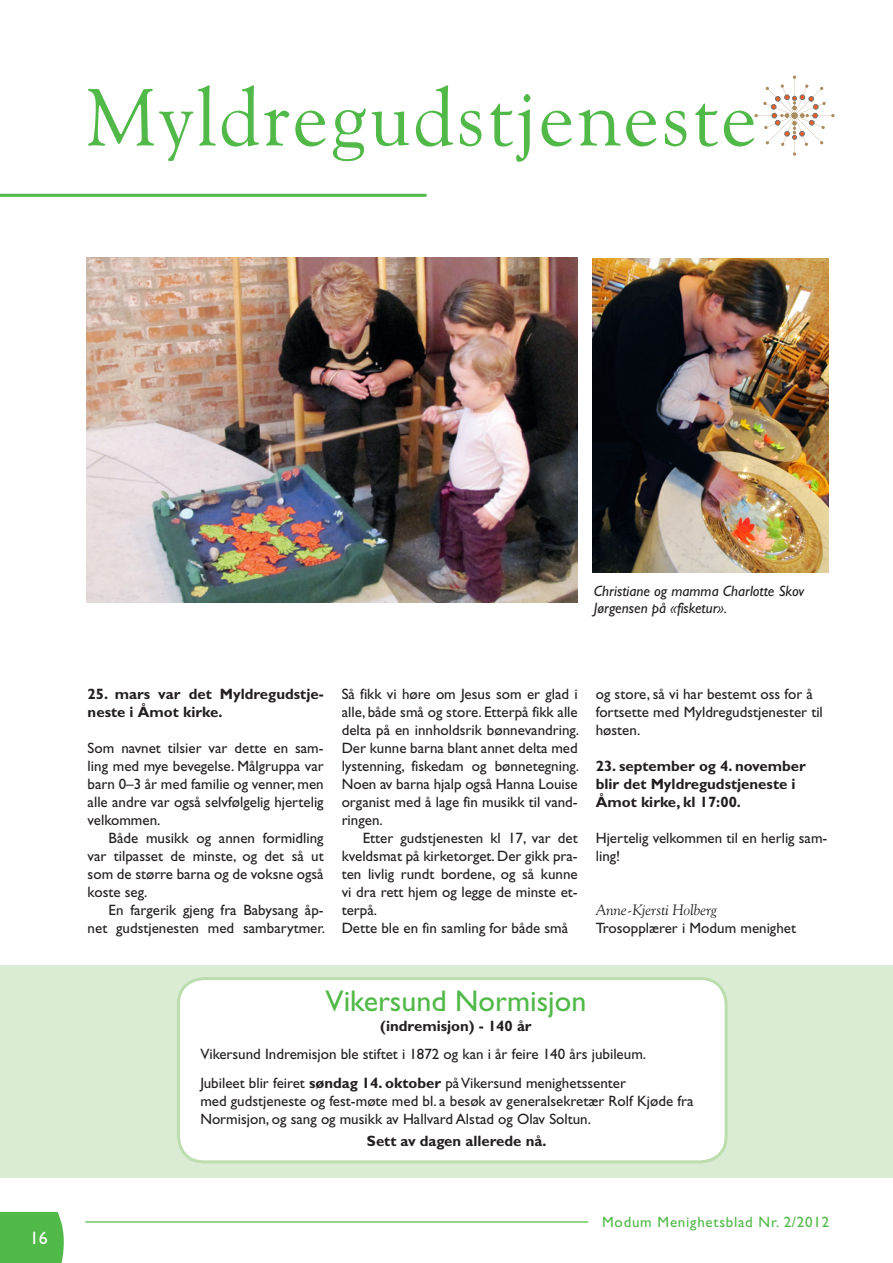
<style>
.page{position:relative;width:893px;height:1263px;background:#fff}
.page>*{position:absolute;margin:0;border:0;box-sizing:border-box;transform-origin:0 0}
.t1{font:81px "Goudy Old Style BT";letter-spacing:.03em;color:#51b948}
.t2{font:30px "Gill Sans";color:#51b948}
.t3{font:18px "Gill Sans";color:#fff}
.t4{font:15px/18px "Gill Sans";color:#231f20}
.t5{font:700 15px/18px "Gill Sans";color:#231f20}
.t6{font:italic 15px/16.5px "Gill Sans";color:#231f20}
.t7{font:15px "Gill Sans";letter-spacing:.05em;color:#51b948}
.t8{font:italic 15px "Goudy Old Style BT";color:#231f20}
.s1{font-weight:700}
</style>
<div class="page">
<div style="left:0;top:1212px;width:64px;height:51px;background:#51b948"></div>
<hr style="left:86px;top:1221px;width:502px;height:1px;background:#51b948">
<div style="left:0;top:965px;width:893px;height:213px;background:#dbecd4"></div>
<hr style="left:0;top:194px;width:427px;height:3px;background:#51b948">
<img style="left:86px;top:258px;width:492px;height:345px">
<img style="left:592px;top:258px;width:236px;height:315px">
<svg style="left:754px;top:76px;width:81px;height:80px"></svg>
<div style="left:178px;top:978px;width:548px;height:184px;background:#fff;border-radius:26px"></div>
<div style="left:177px;top:977px;width:551px;height:186px;border:3px solid #bcddae;border-radius:26px"></div>
<h1 class="t1" style="left:86px;top:85px;width:673px">Myldregudstjeneste</h1>
<p class="t3" style="left:30px;top:1231px;width:19px">16</p>
<p class="t6" style="left:594px;top:584px;width:212px">Christiane og mamma Charlotte Skov<br>Jørgensen på «fisketur».</p>
<p class="t5" style="left:88px;top:686px;width:238px">25. mars var det Myldregudstje&shy;neste i Åmot kirke.</p>
<p class="t4" style="left:88px;top:740px;width:238px;text-align:justify">Som navnet tilsier var dette en sam&shy;ling med mye bevegelse. Målgruppa var barn 0–3 år med familie og venner, men alle andre var også selvfølgelig hjertelig velkommen.</p>
<p class="t4" style="left:88px;top:830px;width:238px;text-align:justify;text-indent:21px">Både musikk og annen formidling var tilpasset de minste, og det så ut som de større barna og de voksne også koste seg.</p>
<p class="t4" style="left:88px;top:902px;width:239px;text-align:right">En fargerik gjeng fra Babysang åp&shy;net gudstjenesten med sambarytmer.</p>
<p class="t4" style="left:342px;top:686px;width:239px;text-align:justify">Så fikk vi høre om Jesus som er glad i alle, både små og store. Etterpå fikk alle delta på en innholdsrik bønnevandring.<br>Der kunne barna blant annet delta med lystenning, fiskedam og bønnetegning.<br>Noen av barna hjalp også Hanna Louise organist med å lage fin musikk til vand&shy;ringen.</p>
<p class="t4" style="left:342px;top:830px;width:238px;text-indent:21px">Etter gudstjenesten kl 17, var det kveldsmat på kirketorget. Der gikk pra&shy;ten livlig rundt bordene, og så kunne vi dra rett hjem og legge de minste et&shy;terpå.<br>Dette ble en fin samling for både små</p>
<p class="t4" style="left:596px;top:686px;width:229px">og store, så vi har bestemt oss for å fortsette med Myldregudstjenester til høsten.</p>
<p class="t5" style="left:596px;top:758px;width:212px">23. september og 4. november blir det Myldregudstjeneste i<br>Åmot kirke, kl 17:00.</p>
<p class="t4" style="left:596px;top:830px;width:233px">Hjertelig velkommen til en herlig sam&shy;ling!</p>
<p class="t8" style="left:596px;top:904px;width:123px">Anne-Kjersti Holberg</p>
<p class="t4" style="left:596px;top:920px;width:202px">Trosopplærer i Modum menighet</p>
<h2 class="t2" style="left:326px;top:991px;width:262px">Vikersund Normisjon</h2>
<p class="t5" style="left:380px;top:1018px;width:153px">(indremisjon) - 140 år</p>
<p class="t4" style="left:200px;top:1042px;width:447px;line-height:28.5px">Vikersund Indremisjon ble stiftet i 1872 og kan i år feire 140 års jubileum.<br>Jubileet blir feiret <span class="s1">søndag 14. oktober</span> på Vikersund menighetssenter</p>
<p class="t4" style="left:200px;top:1093px;width:495px">med gudstjeneste og fest-møte med bl. a besøk av generalsekretær Rolf Kjøde fra<br>Normisjon, og sang og musikk av Hallvard Alstad og Olav Soltun.</p>
<p class="t5" style="left:367px;top:1134px;width:181px">Sett av dagen allerede nå.</p>
<p class="t7" style="left:602px;top:1216px;width:229px">Modum Menighetsblad Nr. 2/2012</p>
</div>
